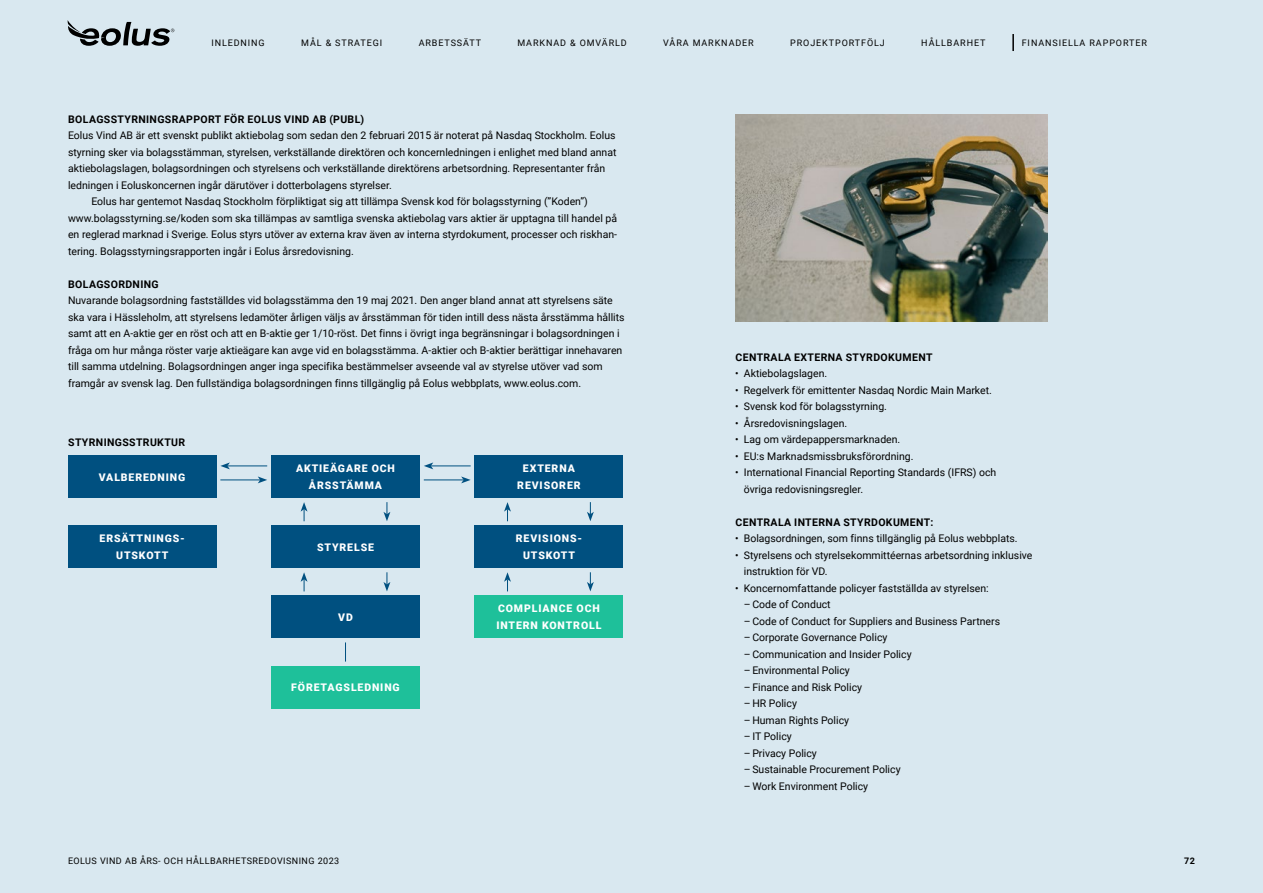
<style>
.page{position:relative;width:1263px;height:893px;background:#d9e8f0}
.page>*{position:absolute;margin:0;border:0;box-sizing:border-box;transform-origin:0 0}
.t1{font:10.5px/16.5px "Roboto";color:#000}
.t2{font:900 10.5px/16.5px "Roboto";letter-spacing:.085em;color:#fff;text-align:center}
.t3{font:700 10.5px "Roboto";letter-spacing:.035em;color:#000}
.t4{font:9px "Roboto";letter-spacing:.1em;color:#000}
.t5{font:9px "Roboto";letter-spacing:.05em;color:#000}
.t6{font:700 9px "Roboto";color:#000}
</style>
<div class="page">
<svg style="left:1012px;top:34px;width:2px;height:17px"></svg>
<svg style="left:68px;top:21px;width:106px;height:25px"></svg>
<img style="left:735px;top:115px;width:312px;height:206px">
<div style="left:68px;top:455px;width:148px;height:43px;background:#005080"></div>
<div style="left:68px;top:525px;width:148px;height:43px;background:#005080"></div>
<div style="left:271px;top:455px;width:149px;height:43px;background:#005080"></div>
<div style="left:271px;top:525px;width:149px;height:43px;background:#005080"></div>
<div style="left:271px;top:596px;width:149px;height:42px;background:#005080"></div>
<div style="left:271px;top:666px;width:149px;height:42px;background:#1ec09a"></div>
<div style="left:475px;top:455px;width:148px;height:43px;background:#005080"></div>
<div style="left:475px;top:525px;width:148px;height:43px;background:#005080"></div>
<div style="left:475px;top:596px;width:148px;height:42px;background:#1ec09a"></div>
<svg style="left:345px;top:642px;width:1px;height:20px"></svg>
<hr style="left:220px;top:480px;width:40px;height:1px;background:#005080">
<svg style="left:258px;top:476px;width:9px;height:7px"></svg>
<hr style="left:424px;top:480px;width:39px;height:1px;background:#005080">
<svg style="left:461px;top:476px;width:10px;height:7px"></svg>
<hr style="left:227px;top:465px;width:40px;height:1px;background:#005080">
<svg style="left:220px;top:462px;width:10px;height:7px"></svg>
<hr style="left:431px;top:465px;width:40px;height:1px;background:#005080">
<svg style="left:424px;top:462px;width:9px;height:7px"></svg>
<svg style="left:301px;top:502px;width:6px;height:19px"></svg>
<svg style="left:301px;top:572px;width:6px;height:19px"></svg>
<svg style="left:504px;top:502px;width:7px;height:19px"></svg>
<svg style="left:504px;top:572px;width:7px;height:19px"></svg>
<svg style="left:383px;top:502px;width:7px;height:19px"></svg>
<svg style="left:383px;top:572px;width:7px;height:19px"></svg>
<svg style="left:587px;top:502px;width:7px;height:19px"></svg>
<svg style="left:587px;top:572px;width:7px;height:19px"></svg>
<p class="t4" style="left:211px;top:36px;width:55px">INLEDNING</p>
<p class="t4" style="left:301px;top:36px;width:83px">MÅL &amp; STRATEGI</p>
<p class="t4" style="left:419px;top:36px;width:64px">ARBETSSÄTT</p>
<p class="t4" style="left:517px;top:36px;width:111px">MARKNAD &amp; OMVÄRLD</p>
<p class="t4" style="left:663px;top:36px;width:92px">VÅRA MARKNADER</p>
<p class="t4" style="left:790px;top:36px;width:96px">PROJEKTPORTFÖLJ</p>
<p class="t4" style="left:921px;top:36px;width:66px">HÅLLBARHET</p>
<p class="t4" style="left:1022px;top:36px;width:127px">FINANSIELLA RAPPORTER</p>
<p class="t3" style="left:68px;top:112px;width:298px">BOLAGSSTYRNINGSRAPPORT FÖR EOLUS VIND AB (PUBL)</p>
<p class="t1" style="left:68px;top:127px;width:549px">Eolus Vind AB är ett svenskt publikt aktiebolag som sedan den 2 februari 2015 är noterat på Nasdaq Stockholm. Eolus</p>
<p class="t1" style="left:68px;top:143px;width:550px">styrning sker via bolagsstämman, styrelsen, verkställande direktören och koncernledningen i enlighet med bland annat</p>
<p class="t1" style="left:68px;top:160px;width:539px">aktiebolagslagen, bolagsordningen och styrelsens och verkställande direktörens arbetsordning. Representanter från</p>
<p class="t1" style="left:68px;top:176px;width:325px">ledningen i Eoluskoncernen ingår därutöver i dotterbolagens styrelser.</p>
<p class="t1" style="left:91px;top:193px;width:498px">Eolus har gentemot Nasdaq Stockholm förpliktigat sig att tillämpa Svensk kod för bolagsstyrning (”Koden”)</p>
<p class="t1" style="left:68px;top:209px;width:550px">www.bolagsstyrning.se/koden som ska tillämpas av samtliga svenska aktiebolag vars aktier är upptagna till handel på</p>
<p class="t1" style="left:68px;top:226px;width:551px">en reglerad marknad i Sverige. Eolus styrs utöver av externa krav även av interna styrdokument, processer och riskhan-</p>
<p class="t1" style="left:68px;top:242px;width:287px">tering. Bolagsstyrningsrapporten ingår i Eolus årsredovisning.</p>
<p class="t3" style="left:68px;top:277px;width:92px">BOLAGSORDNING</p>
<p class="t1" style="left:68px;top:292px;width:558px">Nuvarande bolagsordning fastställdes vid bolagsstämma den 19 maj 2021. Den anger bland annat att styrelsens säte ska vara i Hässleholm, att styrelsens ledamöter årligen väljs av årsstämman för tiden intill dess nästa årsstämma hållits samt att en A-aktie ger en röst och att en B-aktie ger 1/10-röst. Det finns i övrigt inga begränsningar i bolagsordningen i fråga om hur många röster varje aktieägare kan avge vid en bolagsstämma. A-aktier och B-aktier berättigar innehavaren till samma utdelning. Bolagsordningen anger inga specifika bestämmelser avseende val av styrelse utöver vad som framgår av svensk lag. Den fullständiga bolagsordningen finns tillgänglig på Eolus webbplats, www.eolus.com.</p>
<p class="t3" style="left:68px;top:435px;width:118px">STYRNINGSSTRUKTUR</p>
<p class="t2" style="left:99px;top:468px;width:88px">VALBEREDNING</p>
<p class="t2" style="left:100px;top:530px;width:87px">ERSÄTTNINGS-<br>UTSKOTT</p>
<p class="t2" style="left:296px;top:460px;width:100px">AKTIEÄGARE OCH<br>ÅRSSTÄMMA</p>
<p class="t2" style="left:517px;top:460px;width:65px">EXTERNA<br>REVISORER</p>
<p class="t2" style="left:317px;top:538px;width:58px">STYRELSE</p>
<p class="t2" style="left:516px;top:530px;width:68px">REVISIONS-<br>UTSKOTT</p>
<p class="t2" style="left:338px;top:608px;width:16px">VD</p>
<p class="t2" style="left:291px;top:679px;width:110px">FÖRETAGSLEDNING</p>
<p class="t2" style="left:496px;top:600px;width:106px;text-align:left">COMPLIANCE OCH<br>INTERN KONTROLL</p>
<p class="t3" style="left:735px;top:350px;width:198px">CENTRALA EXTERNA STYRDOKUMENT</p>
<p class="t1" style="left:735px;top:365px;width:93px">• Aktiebolagslagen.</p>
<p class="t1" style="left:735px;top:381px;width:258px">• Regelverk för emittenter Nasdaq Nordic Main Market.</p>
<p class="t1" style="left:735px;top:398px;width:153px">• Svensk kod för bolagsstyrning.</p>
<p class="t1" style="left:735px;top:414px;width:113px">• Årsredovisningslagen.</p>
<p class="t1" style="left:735px;top:431px;width:167px">• Lag om värdepappersmarknaden.</p>
<p class="t1" style="left:735px;top:447px;width:180px">• EU:s Marknadsmissbruksförordning.</p>
<p class="t1" style="left:744px;top:464px;width:254px;text-indent:-9px">• International Financial Reporting Standards (IFRS) och övriga redovisningsregler.</p>
<p class="t3" style="left:735px;top:515px;width:199px">CENTRALA INTERNA STYRDOKUMENT:</p>
<p class="t1" style="left:735px;top:530px;width:284px">• Bolagsordningen, som finns tillgänglig på Eolus webbplats.</p>
<p class="t1" style="left:744px;top:546px;width:290px;text-indent:-9px">• Styrelsens och styrelsekommittéernas arbetsordning inklusive instruktion för VD.</p>
<p class="t1" style="left:744px;top:579px;width:258px;text-indent:-9px">• Koncernomfattande policyer fastställda av styrelsen: –Code of Conduct<br>–Code of Conduct for Suppliers and Business Partners –Corporate Governance Policy<br>–Communication and Insider Policy<br>–Environmental Policy<br>–Finance and Risk Policy</p>
<p class="t1" style="left:744px;top:695px;width:55px">– HR Policy</p>
<p class="t1" style="left:744px;top:711px;width:158px">– Human Rights Policy<br>–IT Policy<br>–Privacy Policy<br>–Sustainable Procurement Policy</p>
<p class="t1" style="left:744px;top:777px;width:126px">– Work Environment Policy</p>
<p class="t5" style="left:68px;top:854px;width:273px">EOLUS VIND AB ÅRS- OCH HÅLLBARHETSREDOVISNING 2023</p>
<p class="t6" style="left:1184px;top:854px;width:12px">72</p>
</div>
